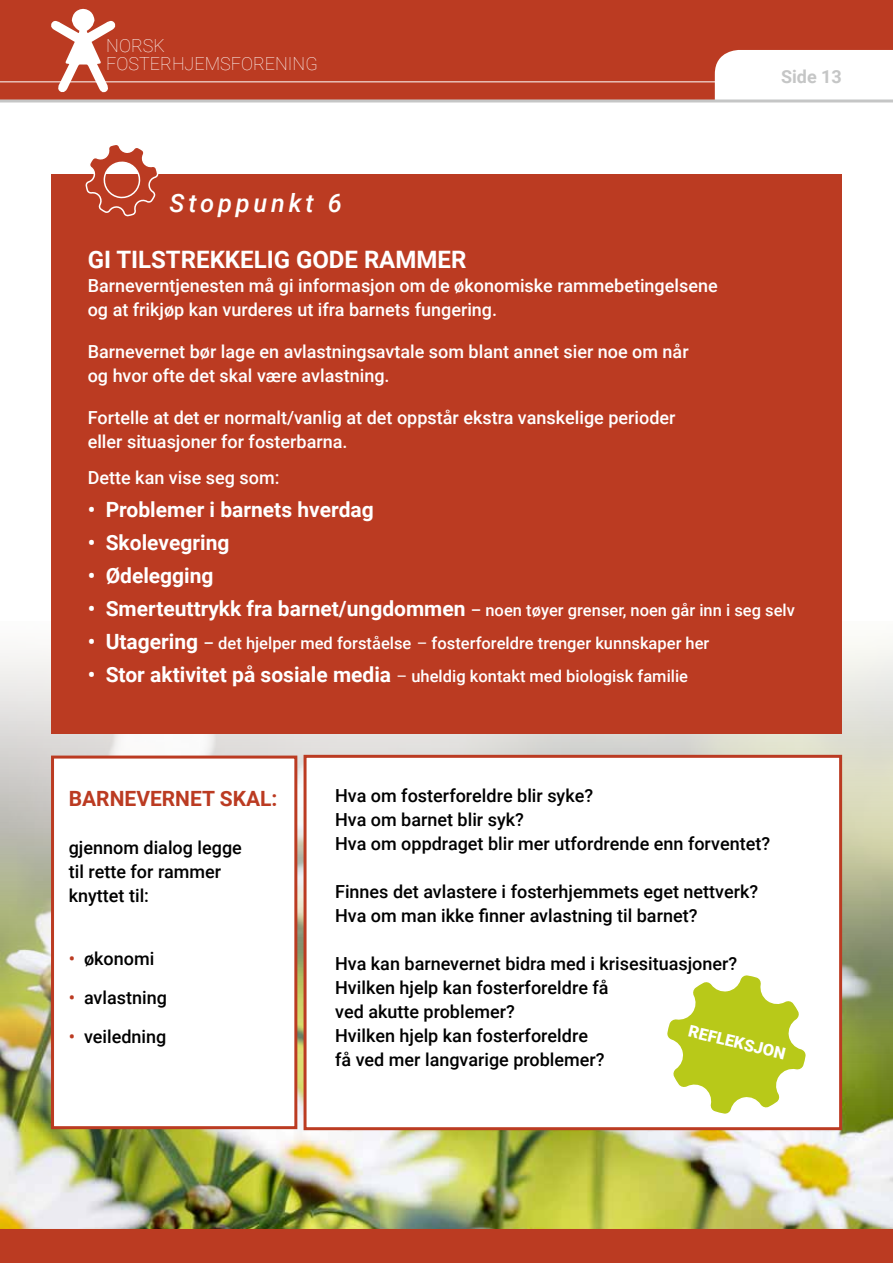
<style>
.page{position:relative;width:893px;height:1263px;background:#fff}
.page>*{position:absolute;margin:0;border:0;box-sizing:border-box;transform-origin:0 0}
.t1{font:italic 500 25.35px "Roboto";letter-spacing:.15em;color:#fff}
.t2{font:700 24px "Roboto";color:#fff}
.t3{font:700 21px "Roboto";color:#fff}
.t4{font:700 21px "Roboto";color:#bb3b22}
.t5{font:500 18px/24px "Roboto";color:#000}
.t6{font:500 18px/24px "Roboto";color:#fff}
.t7{font:100 18px/18px "Roboto";color:#fff}
.t8{font:700 18px "Roboto";color:#c5c6c6}
.t9{font:500 16.5px "Roboto";color:#fff}
.t10{font:900 16.35px "Roboto";color:#fff}
.s1{font-weight:700;font-size:21px}
.s2{font-weight:400}
.s3{color:#bb3b22}
</style>
<div class="page">
<img style="left:0;top:645px;width:893px;height:584px">
<div style="left:51px;top:174px;width:791px;height:559px;background:#bb3b22"></div>
<svg style="left:85px;top:145px;width:74px;height:71px"></svg>
<div style="left:51px;top:755px;width:246px;height:374px;background:#fff;border:3px solid #bb3b22"></div>
<div style="left:0;top:1229px;width:893px;height:34px;background:#bb3b22"></div>
<div style="left:0;top:0;width:893px;height:101px;background:#bb3b22"></div>
<div style="left:715px;top:50px;width:178px;height:49px;background:#fff"></div>
<hr style="left:0;top:99px;width:893px;height:3px;background:#c5c6c6">
<svg style="left:49px;top:9px;width:68px;height:84px"></svg>
<hr style="left:0;top:82px;width:719px;height:1px;background:#fff">
<div style="left:304px;top:755px;width:538px;height:375px;background:#fff;border:3px solid #bb3b22"></div>
<svg style="left:667px;top:975px;width:139px;height:139px"></svg>
<p class="t7" style="left:106px;top:36px;width:213px">NORSK<br>FOSTERHJEMSFORENING</p>
<h1 class="t1" style="left:170px;top:185px;width:174px">Stoppunkt 6</h1>
<p class="t8" style="left:781px;top:64px;width:62px">Side 13</p>
<h2 class="t2" style="left:88px;top:243px;width:380px">GI TILSTREKKELIG GODE RAMMER</h2>
<p class="t6" style="left:88px;top:273px;width:631px">Barneverntjenesten må gi informasjon om de økonomiske rammebetingelsene og at frikjøp kan vurderes ut ifra barnets fungering.</p>
<p class="t6" style="left:88px;top:339px;width:602px">Barnevernet bør lage en avlastningsavtale som blant annet sier noe om når og hvor ofte det skal være avlastning.</p>
<p class="t6" style="left:88px;top:405px;width:589px">Fortelle at det er normalt/vanlig at det oppstår ekstra vanskelige perioder eller situasjoner for fosterbarna.</p>
<p class="t6" style="left:88px;top:465px;width:193px">Dette kan vise seg som:</p>
<p class="t3" style="left:88px;top:495px;width:288px">• Problemer i barnets hverdag</p>
<p class="t3" style="left:88px;top:528px;width:143px">• Skolevegring</p>
<p class="t3" style="left:88px;top:561px;width:127px">• Ødelegging</p>
<p class="t9" style="left:88px;top:599px;width:709px"><span class="s1">• Smerteuttrykk fra barnet/ungdommen</span> – noen tøyer grenser, noen går inn i seg selv</p>
<p class="t9" style="left:88px;top:632px;width:623px"><span class="s1">• Utagering</span> – det hjelper med forståelse <span class="s2">–</span> fosterforeldre trenger kunnskaper her</p>
<p class="t9" style="left:88px;top:665px;width:602px"><span class="s1">• Stor aktivitet på sosiale media</span> <span class="s2">–</span> uheldig kontakt med biologisk familie</p>
<p class="t4" style="left:69px;top:784px;width:210px">BARNEVERNET SKAL:</p>
<p class="t5" style="left:69px;top:835px;width:175px">gjennom dialog legge til rette for rammer knyttet til:</p>
<p class="t5" style="left:69px;top:946px;width:87px"><span class="s3">•</span> økonomi</p>
<p class="t5" style="left:69px;top:985px;width:100px"><span class="s3">•</span> avlastning</p>
<p class="t5" style="left:69px;top:1024px;width:99px"><span class="s3">•</span> veiledning</p>
<p class="t5" style="left:335px;top:783px;width:436px">Hva om fosterforeldre blir syke?<br>Hva om barnet blir syk?<br>Hva om oppdraget blir mer utfordrende enn forventet?</p>
<p class="t5" style="left:335px;top:879px;width:425px">Finnes det avlastere i fosterhjemmets eget nettverk?<br>Hva om man ikke finner avlastning til barnet?</p>
<p class="t5" style="left:335px;top:951px;width:404px">Hva kan barnevernet bidra med i krisesituasjoner?<br>Hvilken hjelp kan fosterforeldre få<br>ved akutte problemer?<br>Hvilken hjelp kan fosterforeldre<br>få ved mer langvarige problemer?</p>
<p class="t10" style="left:692px;top:1019px;width:101px;rotate:14deg">REFLEKSJON</p>
</div>
